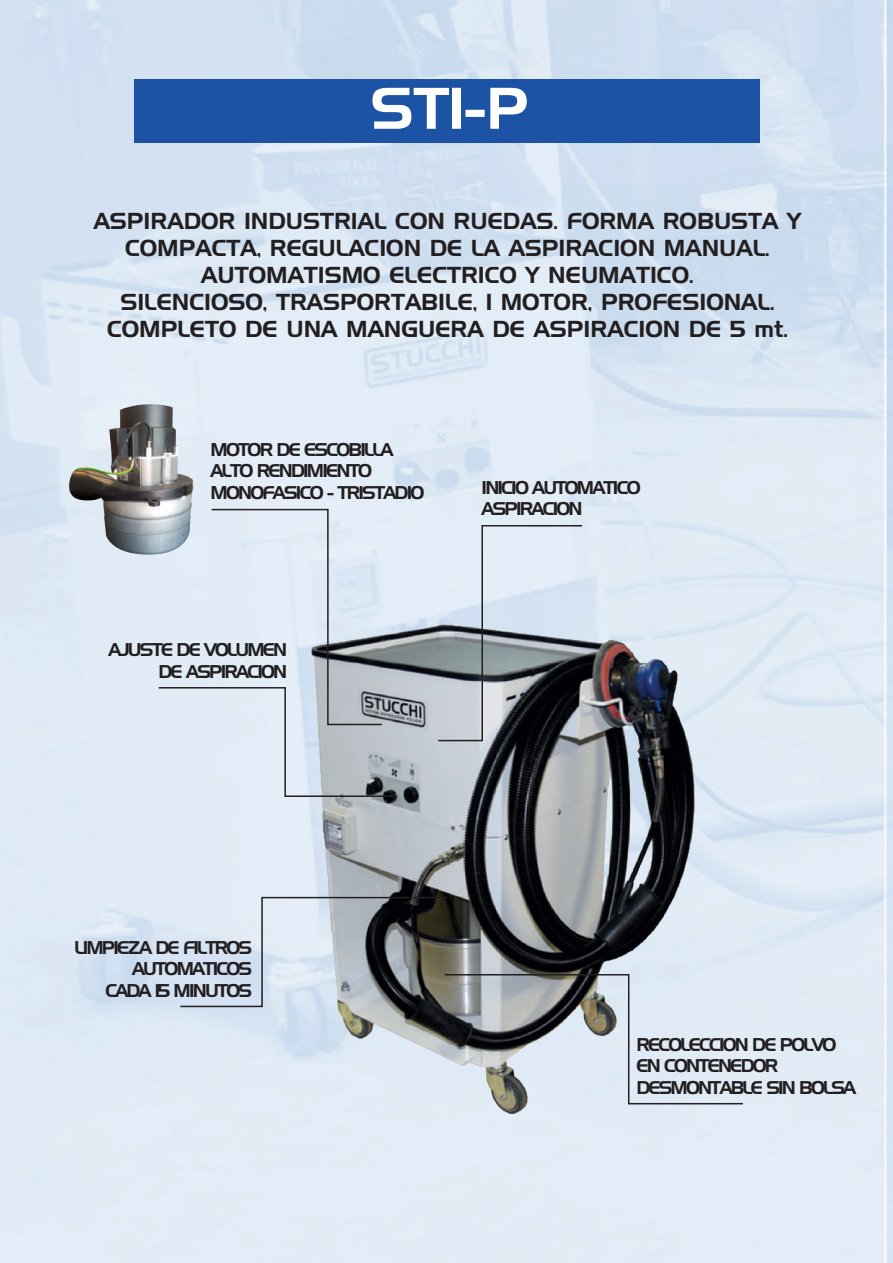
<style>
.page{position:relative;width:893px;height:1263px;background:#fff}
.page>*{position:absolute;margin:0;border:0;box-sizing:border-box;transform-origin:0 0}
.t1{font:57.15px "Handel Gothic";color:#fff}
.t2{font:22.5px/27px "Handel Gothic";color:#231f20;text-align:center}
.t3{font:18px/21.6px "Handel Gothic";letter-spacing:-.1em;color:#231f20}
</style>
<div class="page">
<div style="left:134px;top:79px;width:626px;height:64px;background:#1c53a4"></div>
<img style="left:884px;top:0;width:9px;height:1263px">
<img style="left:310px;top:625px;width:384px;height:489px">
<svg style="left:179px;top:896px;width:565px;height:209px;background:#aeb6bd"></svg>
<svg style="left:437px;top:524px;width:146px;height:218px;background:#a5adb5"></svg>
<img style="left:68px;top:401px;width:126px;height:157px">
<svg style="left:157px;top:508px;width:241px;height:290px;background:#d1dae3"></svg>
<h1 class="t1" style="left:370px;top:82px;width:159px">ST1-P</h1>
<p class="t2" style="left:94px;top:208px;width:709px">ASPIRADOR INDUSTRIAL CON RUEDAS. FORMA ROBUSTA Y COMPACTA, REGULACION DE LA ASPIRACION MANUAL.<br>AUTOMATISMO ELECTRICO Y NEUMATICO.<br>SILENCIOSO, TRASPORTABILE, 1 MOTOR, PROFESIONAL.<br>COMPLETO DE UNA MANGUERA DE ASPIRACION DE 5 mt.</p>
<p class="t3" style="left:211px;top:439px;width:215px">MOTOR DE ESCOBILLA<br>ALTO RENDIMIENTO<br>MONOFASICO - TRISTADIO</p>
<p class="t3" style="left:108px;top:640px;width:180px;text-align:right">AJUSTE DE VOLUMEN<br>DE ASPIRACION</p>
<p class="t3" style="left:482px;top:478px;width:160px">INICIO AUTOMATICO<br>ASPIRACION</p>
<p class="t3" style="left:75px;top:937px;width:179px;text-align:right">LIMPIEZA DE FILTROS<br>AUTOMATICOS<br>CADA 15 MINUTOS</p>
<p class="t3" style="left:636px;top:1035px;width:221px">RECOLECCION DE POLVO<br>EN CONTENEDOR<br>DESMONTABLE SIN BOLSA</p>
</div>
